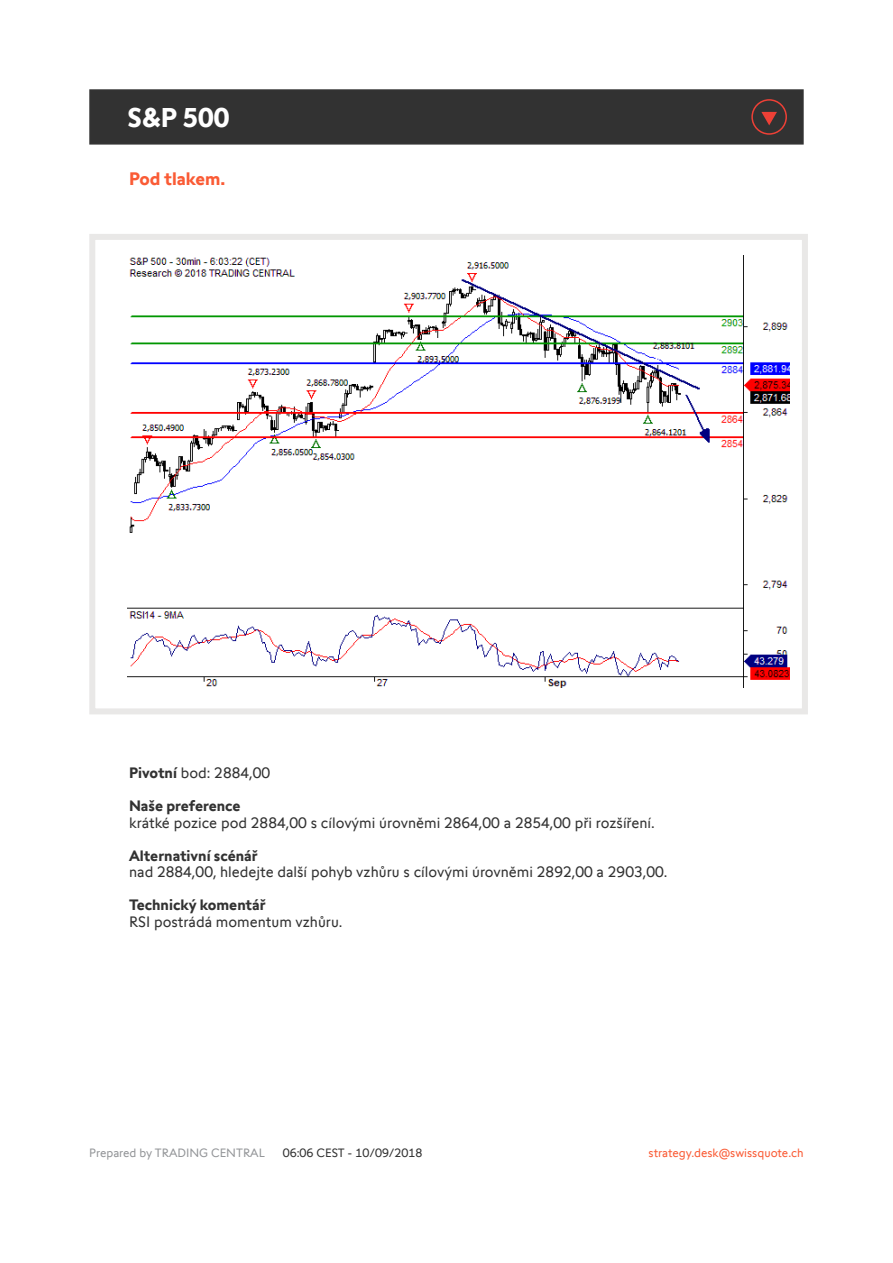
<style>
.page{position:relative;width:893px;height:1263px;background:#fff}
.page>*{position:absolute;margin:0;border:0;box-sizing:border-box;transform-origin:0 0}
.t1{font:700 27px "Swissquote CT";color:#fff}
.t2{font:700 18px "Swissquote CT";color:#fa5b35}
.t3{font:15px "Swissquote CT";color:#323232}
.t4{font:700 15px "Swissquote CT";color:#323232}
.t5{font:12px "Swissquote CT";color:#fa5b35}
.t6{font:12px "Swissquote CT";color:#939598}
.t7{font:12px "Swissquote CT";color:#323232}
.s1{font-weight:700}
</style>
<div class="page">
<div style="left:89px;top:234px;width:719px;height:480px;border:6px solid #e9e8e7"></div>
<div style="left:89px;top:89px;width:715px;height:56px;background:#323232;border:2px solid #323232"></div>
<img style="left:128px;top:255px;width:661px;height:432px">
<svg style="left:751px;top:99px;width:36px;height:36px"></svg>
<h1 class="t1" style="left:128px;top:101px;width:103px">S&amp;P 500</h1>
<p class="t2" style="left:129px;top:168px;width:98px">Pod tlakem.</p>
<p class="t3" style="left:129px;top:764px;width:143px"><span class="s1">Pivotní</span> bod: 2884,00</p>
<p class="t4" style="left:129px;top:797px;width:113px">Naše preference</p>
<p class="t3" style="left:129px;top:814px;width:527px">krátké pozice pod 2884,00 s cílovými úrovněmi 2864,00 a 2854,00 při rozšíření.</p>
<p class="t4" style="left:129px;top:846px;width:130px">Alternativní scénář</p>
<p class="t3" style="left:129px;top:863px;width:540px">nad 2884,00, hledejte další pohyb vzhůru s cílovými úrovněmi 2892,00 a 2903,00.</p>
<p class="t4" style="left:129px;top:896px;width:138px">Technický komentář</p>
<p class="t3" style="left:129px;top:913px;width:215px">RSI postrádá momentum vzhůru.</p>
<p class="t6" style="left:89px;top:1145px;width:177px">Prepared by TRADING CENTRAL</p>
<p class="t7" style="left:283px;top:1145px;width:141px">06:06 CEST - 10/09/2018</p>
<p class="t5" style="left:649px;top:1145px;width:157px">strategy.desk@swissquote.ch</p>
</div>
